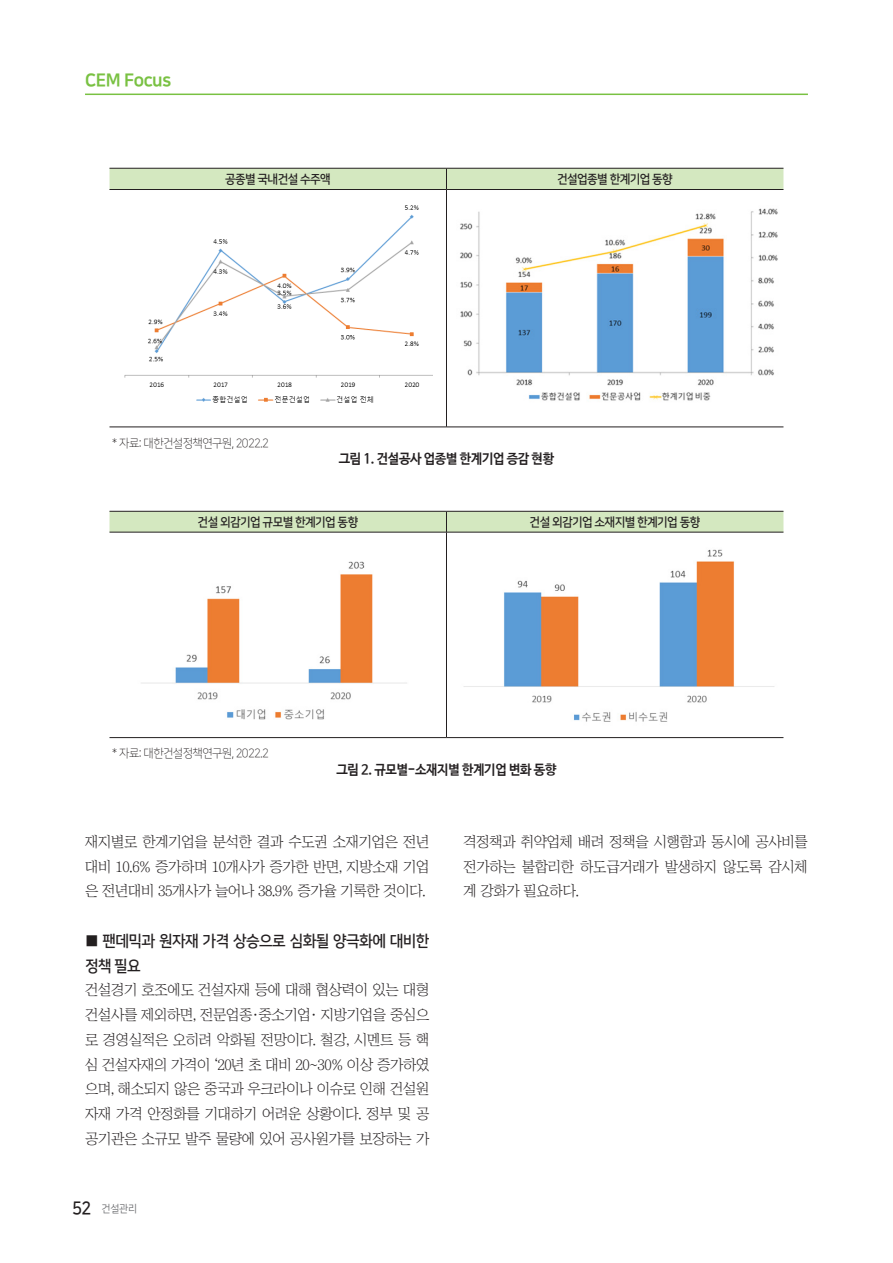
<style>
.page{position:relative;width:893px;height:1263px;background:#fff}
.page>*{position:absolute;margin:0;border:0;box-sizing:border-box;transform-origin:0 0}
.t1{font:18px "Nanum Square EB";letter-spacing:-.025em;color:#79c142;scale:.95 1}
.건설브리핑2-네모_타이틀{font:15.75px/24.8px "Nanum Square B";letter-spacing:-.04em;color:#231f20;scale:.95 1}
.본문{font:14.7px/24.8px "Chosunilbo NM";letter-spacing:-.025em;color:#231f20;text-align:justify}
.그림제목{font:700 13.5px "Nanum Barun Gothic";letter-spacing:-.025em;color:#231f20;scale:.95 1}
.표본문제목{font:12.3px "Nanum Square B";letter-spacing:-.05em;color:#231f20;scale:.95 1}
.표본문{font:12px "Nanum Square L";letter-spacing:-.05em;color:#231f20;scale:.95 1}
.t2{font:10.5px "Nanum Square R";color:#6c6d70;scale:.95 1}
.s1{font-family:"Nanum Square B";font-size:18px;color:#231f20}
</style>
<div class="page">
<hr style="left:85px;top:94px;width:723px;height:1px;background:#79c142">
<div style="left:109px;top:168px;width:674px;height:21px;background:#d4e8c0"></div>
<hr style="left:109px;top:189px;width:337px;height:1px;background:#231f20">
<hr style="left:446px;top:189px;width:337px;height:1px;background:#231f20">
<hr style="left:446px;top:190px;width:1px;height:237px;background:#231f20">
<hr style="left:109px;top:427px;width:337px;height:1px;background:#231f20">
<hr style="left:446px;top:427px;width:337px;height:1px;background:#231f20">
<svg style="left:109px;top:511px;width:674px;height:21px;background:#cadcb7"></svg>
<hr style="left:109px;top:532px;width:337px;height:1px;background:#231f20">
<hr style="left:446px;top:532px;width:337px;height:1px;background:#231f20">
<hr style="left:446px;top:532px;width:1px;height:205px;background:#231f20">
<hr style="left:109px;top:737px;width:337px;height:1px;background:#231f20">
<hr style="left:446px;top:737px;width:337px;height:1px;background:#231f20">
<img style="left:124px;top:205px;width:309px;height:198px">
<img style="left:141px;top:561px;width:266px;height:159px">
<img style="left:460px;top:208px;width:318px;height:193px">
<img style="left:463px;top:549px;width:312px;height:173px">
<p class="t1" style="left:85px;top:70px;width:92px">CEM Focus</p>
<p class="표본문제목" style="left:225px;top:172px;width:113px">공종별 국내건설 수주액</p>
<p class="표본문제목" style="left:557px;top:172px;width:123px">건설업종별 한계기업 동향</p>
<p class="표본문" style="left:109px;top:437px;width:169px">＊자료: 대한건설정책연구원, 2022.2</p>
<p class="그림제목" style="left:339px;top:452px;width:228px">그림 1. 건설공사 업종별 한계기업 증감 현황</p>
<p class="표본문제목" style="left:198px;top:515px;width:171px">건설 외감기업 규모별 한계기업 동향</p>
<p class="표본문제목" style="left:530px;top:515px;width:181px">건설 외감기업 소재지별 한계기업 동향</p>
<p class="표본문" style="left:109px;top:747px;width:169px">＊자료: 대한건설정책연구원, 2022.2</p>
<p class="그림제목" style="left:337px;top:762px;width:233px">그림 2. 규모별-소재지별 한계기업 변화 동향</p>
<p class="본문" style="left:85px;top:829px;width:346px">재지별로 한계기업을 분석한 결과 수도권 소재기업은 전년 대비 10.6% 증가하며 10개사가 증가한 반면, 지방소재 기업 은 전년대비 35개사가 늘어나 38.9% 증가율 기록한 것이다.</p>
<p class="건설브리핑2-네모_타이틀" style="left:85px;top:929px;width:364px">■ 팬데믹과 원자재 가격 상승으로 심화될 양극화에 대비한 정책 필요</p>
<p class="본문" style="left:85px;top:978px;width:346px">건설경기 호조에도 건설자재 등에 대해 협상력이 있는 대형 건설사를 제외하면, 전문업종·중소기업· 지방기업을 중심으 로 경영실적은 오히려 악화될 전망이다. 철강, 시멘트 등 핵 심 건설자재의 가격이 ‘20년 초 대비 20~30% 이상 증가하였 으며, 해소되지 않은 중국과 우크라이나 이슈로 인해 건설원 자재 가격 안정화를 기대하기 어려운 상황이다. 정부 및 공 공기관은 소규모 발주 물량에 있어 공사원가를 보장하는 가</p>
<p class="t2" style="left:72px;top:1204px;width:70px"><span class="s1">52</span> 건설관리</p>
<p class="본문" style="left:463px;top:829px;width:346px">격정책과 취약업체 배려 정책을 시행함과 동시에 공사비를 전가하는 불합리한 하도급거래가 발생하지 않도록 감시체 계 강화가 필요하다.</p>
</div>
